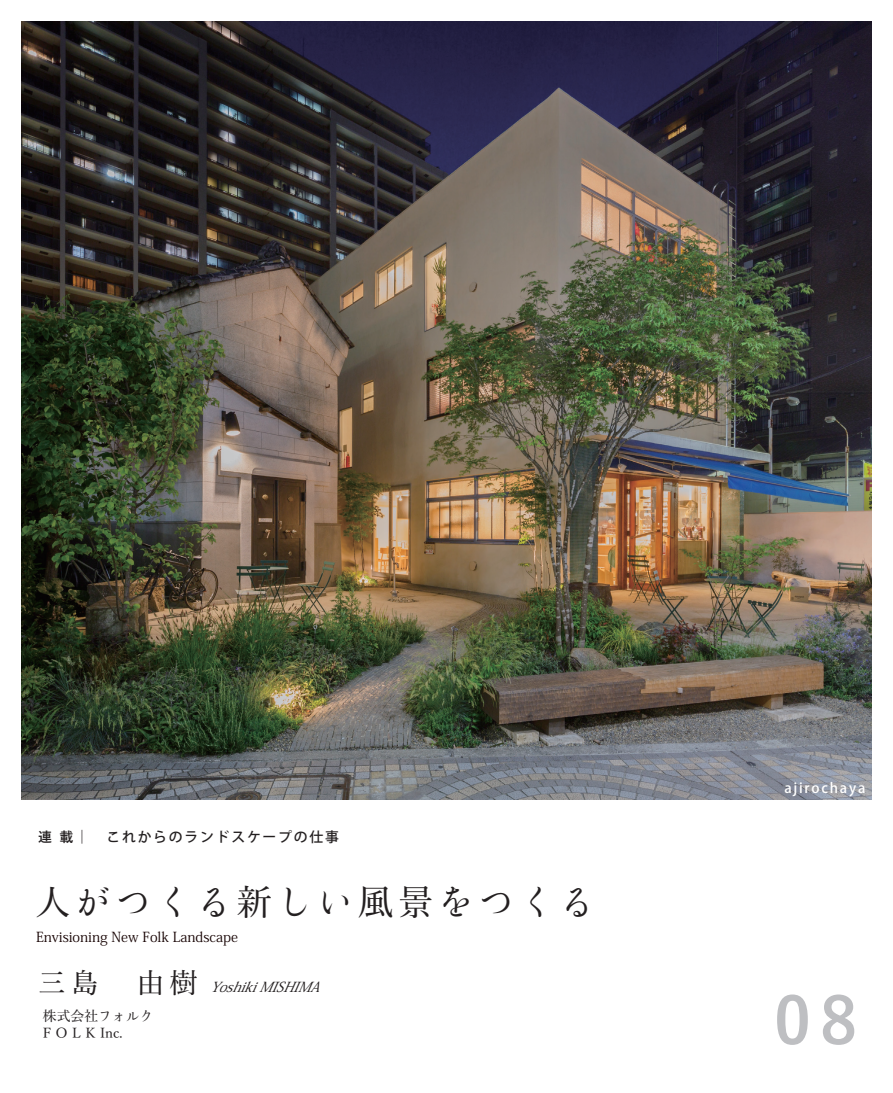
<style>
.page{position:relative;width:893px;height:1093px;background:#fff}
.page>*{position:absolute;margin:0;border:0;box-sizing:border-box;transform-origin:0 0}
.t1{font:700 63.75px "Yu Go";color:#bebfc2}
.t2{font:500 35.1px "Yu Min 36 p Kn";letter-spacing:.15em;color:#231f20}
.t3{font:500 27.6px "Yu Min 36 p Kn";color:#231f20}
.t4{font:13.8px "Koz Min Pr 6 N";color:#150000}
.t5{font:500 13.8px "Koz Go Pr 6 N";letter-spacing:.13em;color:#231f20}
.t6{font:500 13.8px/17px "Yu Min 36 p Kn";color:#231f20}
.t7{font:italic 13.8px "Koz Min Pr 6 N";color:#231f20}
.t8{font:500 13.8px "Koz Go Pr 6 N";letter-spacing:.13em;color:#fff}
.t9{font:700 13.8px "Yu Go";color:#231f20}
.s1{font-family:"Yu Go";font-weight:700}
</style>
<div class="page">
<img style="left:21px;top:21px;width:851px;height:778px">
<p class="t9" style="left:38px;top:829px;width:15px">連</p>
<p class="t5" style="left:60px;top:829px;width:281px"><span class="s1">載</span>｜　これからのランドスケープの仕事</p>
<h2 class="t2" style="left:35px;top:869px;width:561px">人がつくる新しい風景をつくる</h2>
<p class="t4" style="left:36px;top:929px;width:204px">Envisioning New Folk Landscape</p>
<h3 class="t3" style="left:38px;top:957px;width:161px">三島　由樹</h3>
<p class="t6" style="left:43px;top:1006px;width:112px">株式会社フォルク<br>F O L K Inc.</p>
<p class="t7" style="left:210px;top:979px;width:57px">Yoshiki</p>
<p class="t7" style="left:259px;top:979px;width:72px">MISHIMA</p>
<p class="t8" style="left:784px;top:780px;width:82px">ajirochaya</p>
<h1 class="t1" style="left:774px;top:984px;width:84px">08</h1>
</div>
